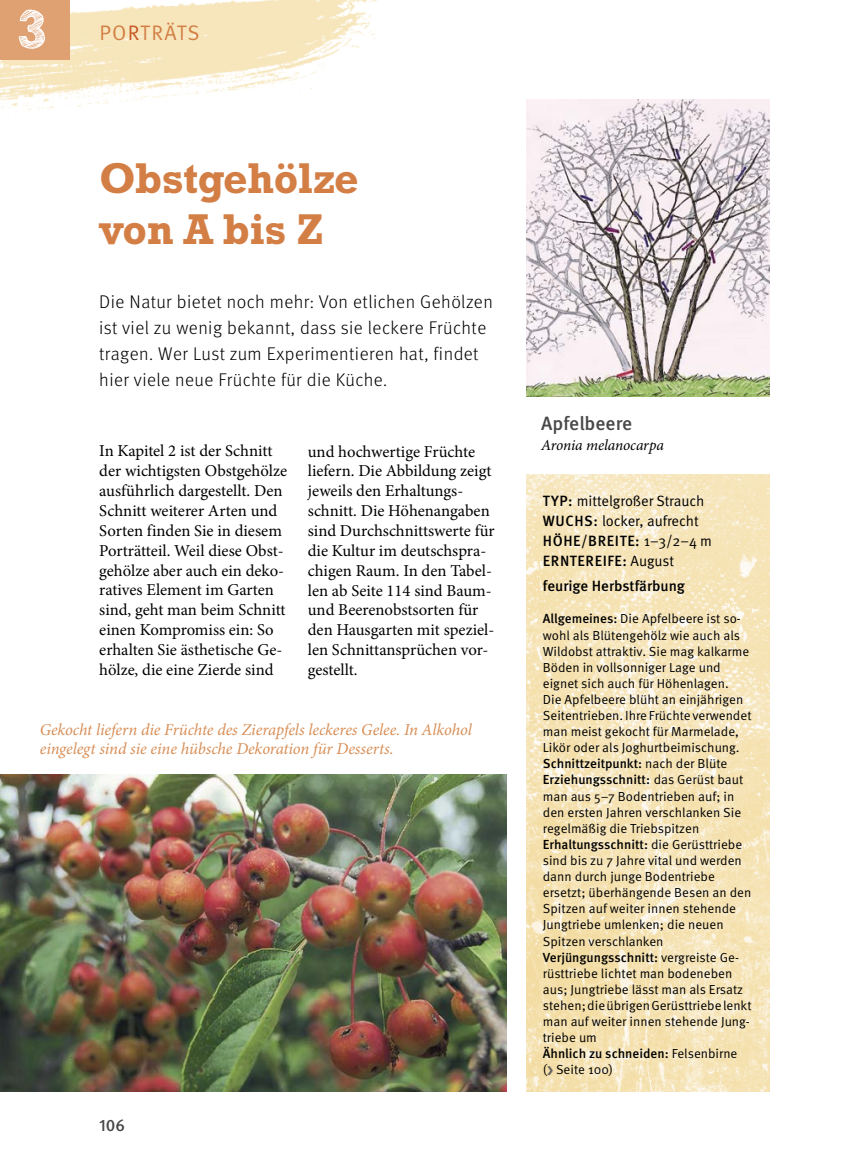
<style>
.page{position:relative;width:844px;height:1166px;background:#fff}
.page>*{position:absolute;margin:0;border:0;box-sizing:border-box;transform-origin:0 0}
.t1{font:700 56px "Sketch Block";color:#fff}
.t2{font:700 43.75px/50.8px "Rockwell Std";letter-spacing:-.01em;color:#d37e45}
.t3{font:21px "Meta OT Norm";letter-spacing:.06em;color:#d37e45}
.t4{font:500 19.25px "Meta OT";color:#484848}
.t5{font:300 18.38px/26.2px "Meta OT";letter-spacing:.025em;color:#000}
.t6{font:16.62px/19.8px "Minion Pro";color:#000}
.t7{font:italic 16.62px/19.8px "Minion Pro";letter-spacing:-.01em;color:#d88f57}
.t8{font:500 16.62px "Meta OT";color:#484848}
.t9{font:italic 15.4px "Minion Pro";letter-spacing:-.005em;color:#000}
.t10{font:14.88px/19.9px "Meta OT Norm";letter-spacing:-.005em;color:#000}
.t11{font:500 14.88px "Meta OT";letter-spacing:-.005em;color:#000}
.t12{font:13.12px/16.1px "Meta OT Norm";color:#000}
.s1{color:#c95727}
.s2{font-family:"Meta OT";font-weight:500}
</style>
<div class="page">
<img style="left:526px;top:474px;width:243px;height:617px">
<img style="left:0;top:0;width:377px;height:114px">
<div style="left:0;top:0;width:69px;height:60px;background:#dfa072"></div>
<img style="left:526px;top:99px;width:243px;height:298px">
<img style="left:0;top:774px;width:506px;height:317px">
<svg style="left:547px;top:1066px;width:6px;height:9px"></svg>
<p class="t1" style="left:17px;top:-5px;width:32px">3</p>
<p class="t3" style="left:99px;top:20px;width:102px">PO<span class="s1">R</span>TRÄTS</p>
<p class="t2" style="left:99px;top:153px;width:261px">Obstgehölze von A bis Z</p>
<p class="t5" style="left:99px;top:288px;width:395px">Die Natur bietet noch mehr: Von etlichen Ge höl zen ist viel zu wenig bekannt, dass sie leckere Früchte tragen. Wer Lust zum Experimentieren hat, findet hier viele neue Früchte für die Küche.</p>
<p class="t6" style="left:99px;top:441px;width:189px">In Kapitel 2 ist der Schnitt der wichtigsten Obstgehölze ausführlich dargestellt. Den<br>Schnitt weiterer Arten und<br>Sorten finden Sie in diesem<br>Porträtteil. Weil diese Obst&shy;gehölze aber auch ein deko&shy;ratives Element im Gar ten sind, geht man beim Schnitt einen Kompromiss ein: So er halten Sie ästhetische Ge - hölze, die eine Zierde sind</p>
<p class="t6" style="left:308px;top:441px;width:188px">und hochwertige Früchte liefern. Die Ab bildung zeigt jeweils den Er haltungs&shy;schnitt. Die Hö henangaben sind Durchschnittswerte für die Kultur im deutschspra&shy;chigen Raum. In den Tabel&shy;len ab Seite 114 sind Baum&shy;und Beerenobstsorten für den Hausgarten mit speziel&shy;len Schnittansprüchen vor&shy;gestellt.</p>
<p class="t7" style="left:40px;top:719px;width:433px">Gekocht liefern die Früchte des Zierapfels leckeres Gelee. In Alkohol eingelegt sind sie eine hübsche Dekoration für Desserts.</p>
<p class="t8" style="left:99px;top:1115px;width:27px">106</p>
<p class="t4" style="left:541px;top:411px;width:92px">Apfelbeere</p>
<p class="t9" style="left:541px;top:435px;width:124px">Aronia melanocarpa</p>
<p class="t10" style="left:543px;top:491px;width:170px"><span class="s2">TYP:</span> mittelgroßer Strauch<br><span class="s2">WUCHS:</span> locker, aufrecht<br><span class="s2">HÖHE/BREITE:</span> 1–3/2–4 m<br><span class="s2">ERNTEREIFE:</span> August</p>
<p class="t11" style="left:542px;top:577px;width:144px">feurige Herbstfärbung</p>
<p class="t12" style="left:542px;top:611px;width:210px"><span class="s2">Allgemeines:</span> Die Apfelbeere ist so - wohl als Blütengehölz wie auch als<br>Wildobst attraktiv. Sie mag kalkarme<br>Böden in vollsonniger Lage und eignet sich auch für Höhenlagen.<br>Die Apfelbeere blüht an einjährigen<br>Seitentrieben. Ihre Früchte verwendet man meist gekocht für Marmelade,<br>Likör oder als Joghurtbeimischung.<br><span class="s2">Schnittzeitpunkt:</span> nach der Blüte<br><span class="s2">Erziehungsschnitt:</span> das Gerüst baut man aus 5–7 Bodentrieben auf; in den ersten Jahren verschlanken Sie regelmäßig die Triebspitzen<br><span class="s2">Erhaltungsschnitt:</span> die Gerüsttriebe sind bis zu 7 Jahre vital und werden dann durch junge Bodentriebe<br>er setzt; überhängende Besen an den<br>Spitzen auf weiter innen stehende<br>Jungtriebe umlenken; die neuen<br>Spitzen verschlanken<br><span class="s2">Verjüngungsschnitt:</span> vergreiste Ge - rüsttriebe lichtet man bodeneben aus; Jungtriebe lässt man als Ersatz stehen; die übrigen Gerüsttriebe lenkt man auf weiter innen stehende Jung&shy;triebe um<br><span class="s2">Ähnlich zu schneiden:</span> Felsenbirne<br>( Seite 100)</p>
</div>
